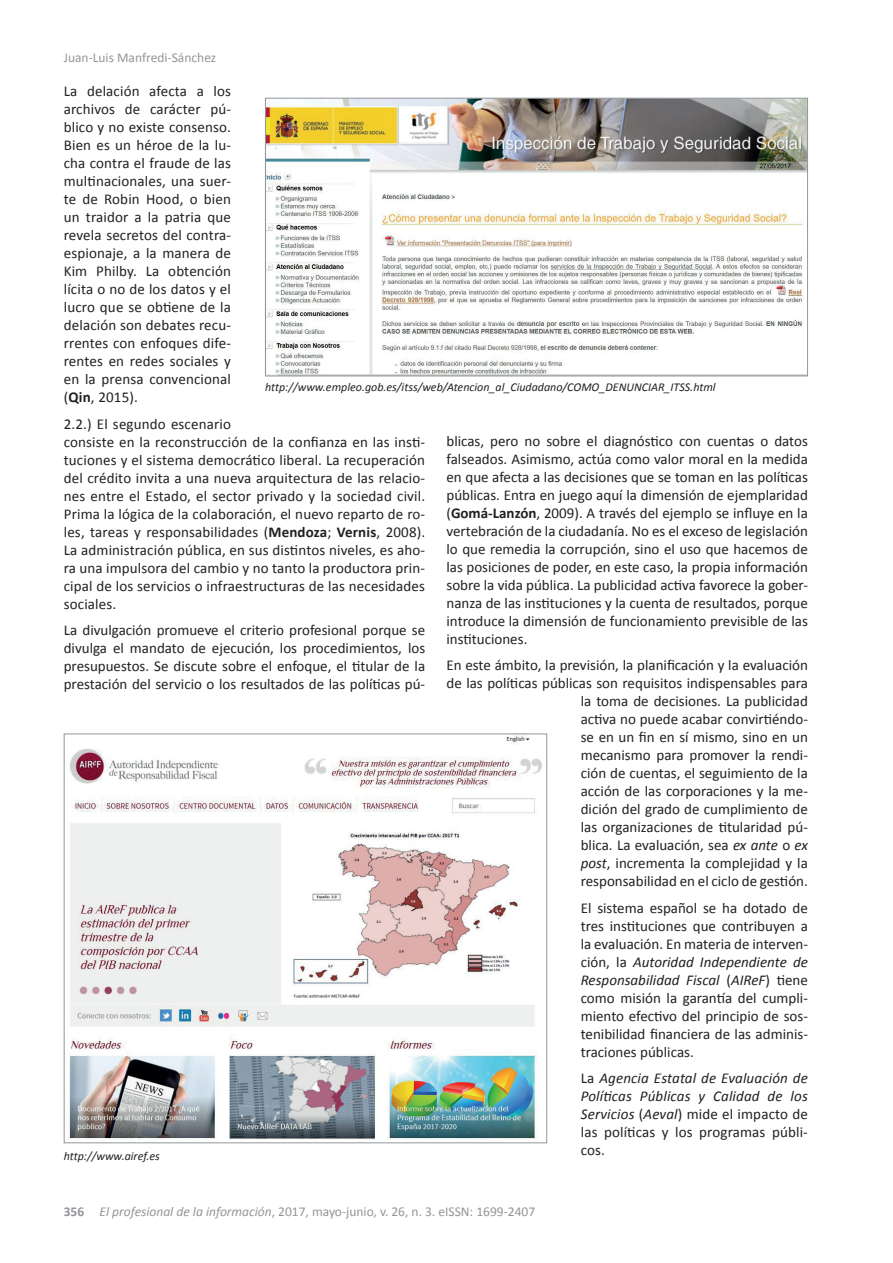
<style>
.page{position:relative;width:893px;height:1263px;background:#fff}
.page>*{position:absolute;margin:0;border:0;box-sizing:border-box;transform-origin:0 0}
.t1{font:15px/18px "Calibri";color:#231f20;text-align:justify}
.t2{font:italic 15px/18px "Calibri";letter-spacing:.01em;color:#231f20;text-align:justify}
.t3{font:13.5px "Calibri";color:#939598}
.t4{font:italic 12px "Calibri";color:#231f20}
.s1{font-weight:700}
.s2{font-style:italic}
.s3{font-style:normal}
</style>
<div class="page">
<img style="left:267px;top:100px;width:539px;height:274px">
<div style="left:265px;top:98px;width:543px;height:278px;border:1px solid #939598"></div>
<img style="left:68px;top:735px;width:474px;height:405px">
<p class="t3" style="left:64px;top:49px;width:154px">Juan-Luis Manfredi-Sánchez</p>
<p class="t1" style="left:64px;top:82px;width:169px">La delación afecta a los archivos de carácter pú&shy;blico y no existe consenso.<br>Bien es un héroe de la lu&shy;cha contra el fraude de las multinacionales, una suer&shy;te de Robin Hood, o bien un traidor a la patria que revela secretos del contra&shy;espionaje, a la manera de Kim Philby. La obtención lícita o no de los datos y el lucro que se obtiene de la delación son debates recu&shy;rrentes con enfoques dife&shy;rentes en redes sociales y en la prensa convencional (<span class="s1">Qin</span>, 2015).</p>
<p class="t1" style="left:64px;top:415px;width:363px;text-align:left">2.2.) El segundo escenario<br>consiste en la reconstrucción de la confianza en las insti&shy;tuciones y el sistema democrático liberal. La recuperación del crédito invita a una nueva arquitectura de las relacio&shy;nes entre el Estado, el sector privado y la sociedad civil.<br>Prima la lógica de la colaboración, el nuevo reparto de ro&shy;les, tareas y responsabilidades (<span class="s1">Mendoza</span>; <span class="s1">Vernis</span>, 2008).<br>La administración pública, en sus distintos niveles, es aho&shy;ra una impulsora del cambio y no tanto la productora prin&shy;cipal de los servicios o infraestructuras de las necesidades sociales.</p>
<p class="t1" style="left:64px;top:621px;width:363px">La divulgación promueve el criterio profesional porque se divulga el mandato de ejecución, los procedimientos, los presupuestos. Se discute sobre el enfoque, el titular de la prestación del servicio o los resultados de las políticas pú-</p>
<p class="t4" style="left:265px;top:379px;width:452px">http://www.empleo.gob.es/itss/web/Atencion_al_Ciudadano/COMO_DENUNCIAR_ITSS.html</p>
<p class="t1" style="left:446px;top:432px;width:363px">blicas, pero no sobre el diagnóstico con cuentas o datos falseados. Asimismo, actúa como valor moral en la medida en que afecta a las decisiones que se toman en las políticas públicas. Entra en juego aquí la dimensión de ejemplaridad (<span class="s1">Gomá-Lanzón</span>, 2009). A través del ejemplo se influye en la vertebración de la ciudadanía. No es el exceso de legislación lo que remedia la corrupción, sino el uso que hacemos de las posiciones de poder, en este caso, la propia información sobre la vida pública. La publicidad activa favorece la gober&shy;nanza de las instituciones y la cuenta de resultados, porque introduce la dimensión de funcionamiento previsible de las instituciones.</p>
<p class="t1" style="left:446px;top:656px;width:363px;text-align:right">En este ámbito, la previsión, la planificación y la evaluación de las políticas públicas son requisitos indispensables para la toma de decisiones. La publicidad<br>activa no puede acabar convirtiéndo-<br>se en un fin en sí mismo, sino en un<br>mecanismo para promover la rendi-<br>ción de cuentas, el seguimiento de la<br>acción de las corporaciones y la me-<br>dición del grado de cumplimiento de<br>las organizaciones de titularidad pú-<br>blica. La evaluación, sea <span class="s2">ex ante</span> o <span class="s2">ex<br>post</span>, incrementa la complejidad y la<br>responsabilidad en el ciclo de gestión.</p>
<p class="t1" style="left:581px;top:899px;width:229px">El sistema español se ha dotado de tres instituciones que contribuyen a la evaluación. En materia de interven&shy;ción, la <span class="s2">Autoridad Independiente de Responsabilidad Fiscal</span> (<span class="s2">AIReF</span>) tiene como misión la garantía del cumpli&shy;miento efectivo del principio de sos&shy;tenibilidad financiera de las adminis&shy;traciones públicas.</p>
<p class="t2" style="left:581px;top:1069px;width:229px"><span class="s3">La</span> Agencia Estatal de Evaluación de Políticas Públicas y Calidad de los Servicios <span class="s3">(</span>Aeval<span class="s3">) mide el impacto de las políticas y los programas públi&shy;cos.</span></p>
<p class="t4" style="left:64px;top:1148px;width:98px">http://www.airef.es</p>
<p class="t3" style="left:64px;top:1203px;width:473px"><span class="s1">356</span> <span class="s2">El profesional de la información</span>, 2017, mayo-junio, v. 26, n. 3. eISSN: 1699-2407</p>
</div>
